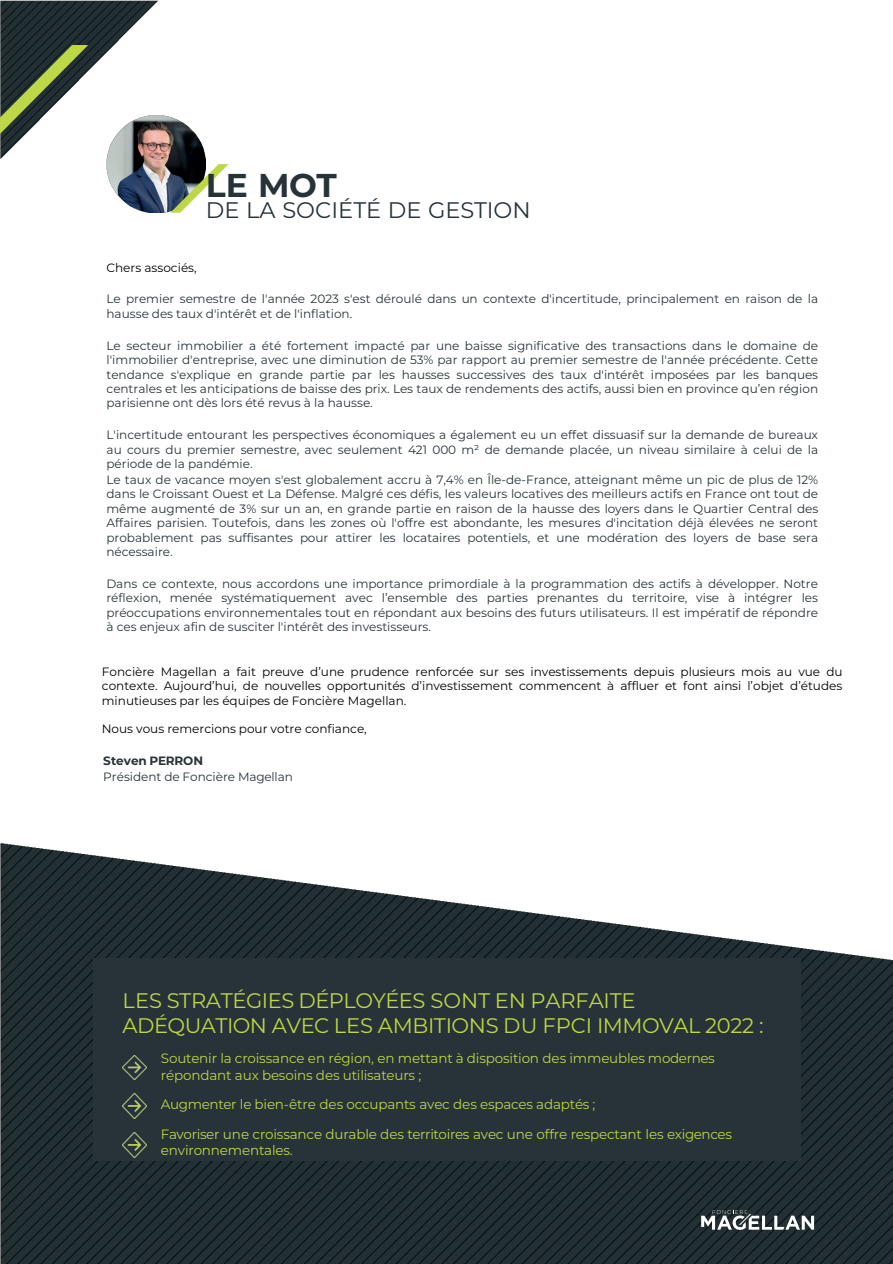
<style>
.page{position:relative;width:893px;height:1264px;background:#fff}
.page>*{position:absolute;margin:0;border:0;box-sizing:border-box;transform-origin:0 0}
.t1{font:700 33px "Montserrat";color:#273338}
.t2{font:22.5px "Montserrat";color:#273338}
.t3{font:21px/25.2px "Montserrat";letter-spacing:-.02em;color:#bed747}
.t4{font:13.5px/16.2px "Montserrat";letter-spacing:-.015em;color:#bed747}
.t5{font:12px/14.4px "Montserrat";letter-spacing:-.005em;color:#273338;text-align:justify}
.t6{font:12px/14.4px "Montserrat";color:#000;text-align:justify}
.t7{font:700 12px "Montserrat";letter-spacing:-.005em;color:#273338}
</style>
<div class="page">
<img style="left:0;top:843px;width:892px;height:420px">
<img style="left:106px;top:115px;width:100px;height:97px">
<svg style="left:170px;top:164px;width:58px;height:49px"></svg>
<img style="left:0;top:0;width:158px;height:159px">
<svg style="left:0;top:45px;width:88px;height:89px"></svg>
<svg style="left:701px;top:1209px;width:113px;height:20px"></svg>
<div style="left:93px;top:957px;width:707px;height:203px;background:#273338"></div>
<img style="left:122px;top:1055px;width:25px;height:24px">
<img style="left:122px;top:1093px;width:25px;height:24px">
<img style="left:122px;top:1132px;width:25px;height:24px">
<p class="t1" style="left:206px;top:162px;width:133px">LE MOT</p>
<p class="t2" style="left:206px;top:195px;width:326px">DE LA SOCIÉTÉ DE GESTION</p>
<p class="t6" style="left:106px;top:260px;width:92px">Chers associés,</p>
<p class="t5" style="left:106px;top:291px;width:713px">Le premier semestre de l'année 2023 s'est déroulé dans un contexte d'incertitude, principalement en raison de la hausse des taux d'intérêt et de l'inflation.</p>
<p class="t5" style="left:106px;top:338px;width:713px">Le secteur immobilier a été fortement impacté par une baisse significative des transactions dans le domaine de l'immobilier d'entreprise, avec une diminution de 53% par rapport au premier semestre de l'année précédente. Cette tendance s'explique en grande partie par les hausses successives des taux d'intérêt imposées par les banques centrales et les anticipations de baisse des prix. Les taux de rendements des actifs, aussi bien en province qu’en région parisienne ont dès lors été revus à la hausse.</p>
<p class="t5" style="left:106px;top:427px;width:713px">L'incertitude entourant les perspectives économiques a également eu un effet dissuasif sur la demande de bureaux au cours du premier semestre, avec seulement 421 000 m² de demande placée, un niveau similaire à celui de la période de la pandémie.</p>
<p class="t5" style="left:106px;top:472px;width:713px">Le taux de vacance moyen s'est globalement accru à 7,4% en Île-de-France, atteignant même un pic de plus de 12% dans le Croissant Ouest et La Défense. Malgré ces défis, les valeurs locatives des meilleurs actifs en France ont tout de même augmenté de 3% sur un an, en grande partie en raison de la hausse des loyers dans le Quartier Central des Affaires parisien. Toutefois, dans les zones où l'offre est abondante, les mesures d'incitation déjà élevées ne seront probablement pas suffisantes pour attirer les locataires potentiels, et une modération des loyers de base sera nécessaire.</p>
<p class="t5" style="left:106px;top:576px;width:713px">Dans ce contexte, nous accordons une importance primordiale à la programmation des actifs à développer. Notre réflexion, menée systématiquement avec l’ensemble des parties prenantes du territoire, vise à intégrer les préoccupations environnementales tout en répondant aux besoins des futurs utilisateurs. Il est impératif de répondre à ces enjeux afin de susciter l'intérêt des investisseurs.</p>
<p class="t6" style="left:102px;top:663px;width:742px">Foncière Magellan a fait preuve d’une prudence renforcée sur ses investissements depuis plusieurs mois au vue du contexte. Aujourd’hui, de nouvelles opportunités d’investissement commencent à affluer et font ainsi l’objet d’études minutieuses par les équipes de Foncière Magellan.</p>
<p class="t6" style="left:102px;top:721px;width:266px">Nous vous remercions pour votre confiance,</p>
<p class="t7" style="left:103px;top:752px;width:101px">Steven PERRON</p>
<p class="t5" style="left:103px;top:769px;width:191px">Président de Foncière Magellan</p>
<p class="t3" style="left:122px;top:987px;width:642px">LES STRATÉGIES DÉPLOYÉES SONT EN PARFAITE<br>ADÉQUATION AVEC LES AMBITIONS DU FPCI IMMOVAL 2022 :</p>
<p class="t4" style="left:161px;top:1049px;width:555px">Soutenir la croissance en région, en mettant à disposition des immeubles modernes répondant aux besoins des utilisateurs ;</p>
<p class="t4" style="left:161px;top:1095px;width:436px">Augmenter le bien-être des occupants avec des espaces adaptés ;</p>
<p class="t4" style="left:161px;top:1125px;width:572px">Favoriser une croissance durable des territoires avec une offre respectant les exigences environnementales.</p>
</div>
